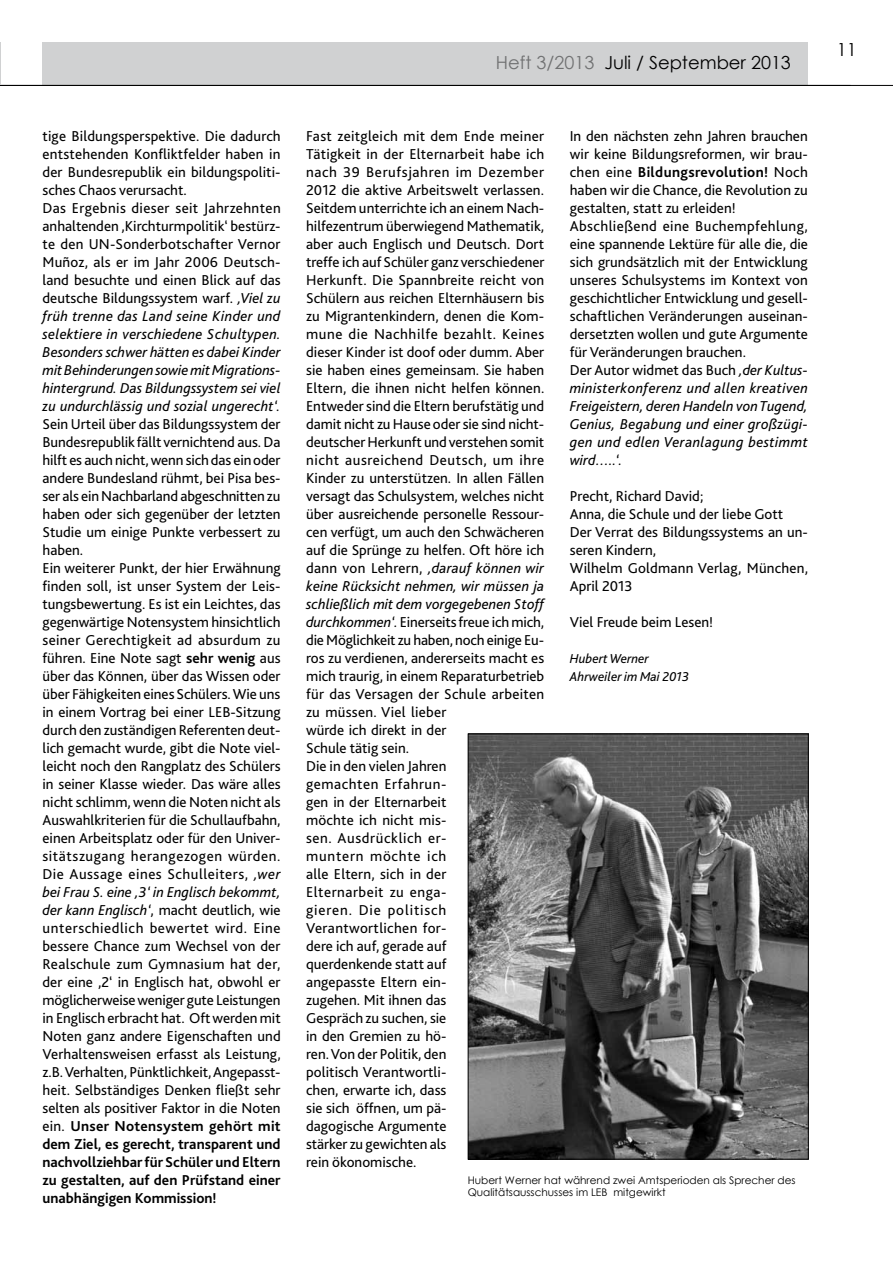
<style>
.page{position:relative;width:893px;height:1263px;background:#fff}
.page>*{position:absolute;margin:0;border:0;box-sizing:border-box;transform-origin:0 0}
.t1{font:18px "Century Gothic";color:#000}
.t2{font:15px/18px "Bliss 2";color:#000}
.t3{font:italic 13.5px/18px "Bliss 2";color:#000}
.t4{font:10.5px/12px "Century Gothic";color:#000}
.s1{font-style:italic}
.s2{font-weight:700}
.s3{color:#707172}
</style>
<div class="page">
<div style="left:43px;top:43px;width:765px;height:42px;background:#d0d1d2"></div>
<hr style="left:0;top:85px;width:893px;height:1px;background:#000">
<img style="left:470px;top:735px;width:337px;height:422px">
<div style="left:468px;top:733px;width:341px;height:426px;border:1px solid #000"></div>
<p class="t2" style="left:43px;top:127px;width:240px">tige Bildungsperspektive. Die dadurch entstehenden Konfliktfelder haben in der Bundesrepublik ein bildungspoliti&shy;sches Chaos verursacht.<br>Das Ergebnis dieser seit Jahrzehnten anhaltenden ‚Kirchturmpolitik‘ bestürz&shy;te den UN-Sonderbotschafter Vernor Muñoz, als er im Jahr 2006 Deutsch&shy;land besuchte und einen Blick auf das deutsche Bildungssystem warf. <span class="s1">‚Viel zu früh trenne das Land seine Kinder und selektiere in verschiedene Schultypen.<br>Besonders schwer hätten es dabei Kinder mit Behinderungen sowie mit Migrations&shy;hintergrund. Das Bildungssystem sei viel zu undurchlässig und sozial ungerecht‘.</span></p>
<p class="t2" style="left:43px;top:415px;width:240px">Sein Urteil über das Bildungssystem der Bundesrepublik fällt vernichtend aus. Da hilft es auch nicht, wenn sich das ein oder andere Bundesland rühmt, bei Pisa bes&shy;ser als ein Nachbarland abgeschnitten zu haben oder sich gegenüber der letzten Studie um einige Punkte verbessert zu haben.<br>Ein weiterer Punkt, der hier Erwähnung finden soll, ist unser System der Leis&shy;tungsbewertung. Es ist ein Leichtes, das gegenwärtige Notensystem hinsichtlich seiner Gerechtigkeit ad absurdum zu führen. Eine Note sagt <span class="s2">sehr wenig</span> aus über das Können, über das Wissen oder über Fähigkeiten eines Schülers. Wie uns in einem Vortrag bei einer LEB-Sitzung durch den zuständigen Referenten deut&shy;lich gemacht wurde, gibt die Note viel&shy;leicht noch den Rangplatz des Schülers in seiner Klasse wieder. Das wäre alles nicht schlimm, wenn die Noten nicht als Auswahlkriterien für die Schullaufbahn, einen Arbeitsplatz oder für den Univer&shy;sitätszugang herangezogen würden.<br>Die Aussage eines Schulleiters, <span class="s1">‚wer bei Frau S. eine ‚3‘ in Englisch bekommt, der kann Englisch‘</span>, macht deutlich, wie unterschiedlich bewertet wird. Eine bessere Chance zum Wechsel von der Realschule zum Gymnasium hat der, der eine ‚2‘ in Englisch hat, obwohl er möglicherweise weniger gute Leistungen in Englisch erbracht hat. Oft werden mit Noten ganz andere Eigenschaften und Verhaltensweisen erfasst als Leistung, z.B. Verhalten, Pünktlichkeit, Angepasst&shy;heit. Selbständiges Denken fließt sehr selten als positiver Faktor in die Noten ein. <span class="s2">Unser Notensystem gehört mit dem Ziel, es gerecht, transparent und nachvollziehbar für Schüler und Eltern zu gestalten, auf den Prüfstand einer unabhängigen Kommission!</span></p>
<p class="t1" style="left:496px;top:50px;width:297px"><span class="s3">Heft 3/2013</span> Juli / September 2013</p>
<p class="t2" style="left:306px;top:127px;width:240px">Fast zeitgleich mit dem Ende meiner<br>Tätigkeit in der Elternarbeit habe ich nach 39 Berufsjahren im Dezember<br>2012 die aktive Arbeitswelt verlassen.<br>Seitdem unterrichte ich an einem Nach&shy;hilfezentrum überwiegend Mathematik, aber auch Englisch und Deutsch. Dort treffe ich auf Schüler ganz verschiedener<br>Herkunft. Die Spannbreite reicht von<br>Schülern aus reichen Elternhäusern bis zu Migrantenkindern, denen die Kom&shy;mune die Nachhilfe bezahlt. Keines dieser Kinder ist doof oder dumm. Aber sie haben eines gemeinsam. Sie haben<br>Eltern, die ihnen nicht helfen können.<br>Entweder sind die Eltern berufstätig und damit nicht zu Hause oder sie sind nicht&shy;deutscher Herkunft und verstehen somit nicht ausreichend Deutsch, um ihre<br>Kinder zu unterstützen. In allen Fällen versagt das Schulsystem, welches nicht über ausreichende personelle Ressour&shy;cen verfügt, um auch den Schwächeren auf die Sprünge zu helfen. Oft höre ich dann von Lehrern, <span class="s1">‚darauf können wir keine Rücksicht nehmen, wir müssen ja schließlich mit dem vorgegebenen Stoff durchkommen‘.</span> Einerseits freue ich mich, die Möglichkeit zu haben, noch einige Eu&shy;ros zu verdienen, andererseits macht es mich traurig, in einem Reparaturbetrieb für das Versagen der Schule arbeiten zu müssen. Viel lieber<br>würde ich direkt in der<br>Schule tätig sein.<br>Die in den vielen Jahren<br>gemachten Erfahrun-<br>gen in der Elternarbeit<br>möchte ich nicht mis-<br>sen. Ausdrücklich er-<br>muntern möchte ich<br>alle Eltern, sich in der<br>Elternarbeit zu enga-<br>gieren. Die politisch<br>Verantwortlichen for-<br>dere ich auf, gerade auf<br>querdenkende statt auf<br>angepasste Eltern ein-<br>zugehen. Mit ihnen das<br>Gespräch zu suchen, sie<br>in den Gremien zu hö-<br>ren. Von der Politik, den<br>politisch Verantwortli-<br>chen, erwarte ich, dass<br>sie sich öffnen, um pä-<br>dagogische Argumente<br>stärker zu gewichten als<br>rein ökonomische.</p>
<p class="t2" style="left:570px;top:127px;width:240px">In den nächsten zehn Jahren brauchen wir keine Bildungsreformen, wir brau&shy;chen eine <span class="s2">Bildungsrevolution!</span> Noch haben wir die Chance, die Revolution zu gestalten, statt zu erleiden!<br>Abschließend eine Buchempfehlung, eine spannende Lektüre für alle die, die sich grundsätzlich mit der Entwicklung unseres Schulsystems im Kontext von geschichtlicher Entwicklung und gesell&shy;schaftlichen Veränderungen auseinan&shy;dersetzten wollen und gute Argumente für Veränderungen brauchen.<br>Der Autor widmet das Buch <span class="s1">‚der Kultus&shy;ministerkonferenz und allen kreativen Freigeistern, deren Handeln von Tugend, Genius, Begabung und einer großzügi&shy;gen und edlen Veranlagung bestimmt wird…..‘.</span></p>
<p class="t2" style="left:570px;top:487px;width:240px">Precht, Richard David;<br>Anna, die Schule und der liebe Gott<br>Der Verrat des Bildungssystems an un&shy;seren Kindern,<br>Wilhelm Goldmann Verlag, München,<br>April 2013</p>
<p class="t2" style="left:570px;top:613px;width:145px">Viel Freude beim Lesen!</p>
<p class="t3" style="left:570px;top:649px;width:121px">Hubert Werner<br>Ahrweiler im Mai 2013</p>
<p class="t4" style="left:468px;top:1174px;width:329px">Hubert Werner hat während zwei Amtsperioden als Sprecher des<br>Qualitätsausschusses im LEB mitgewirkt</p>
<p class="t1" style="left:837px;top:37px;width:21px">11</p>
</div>
